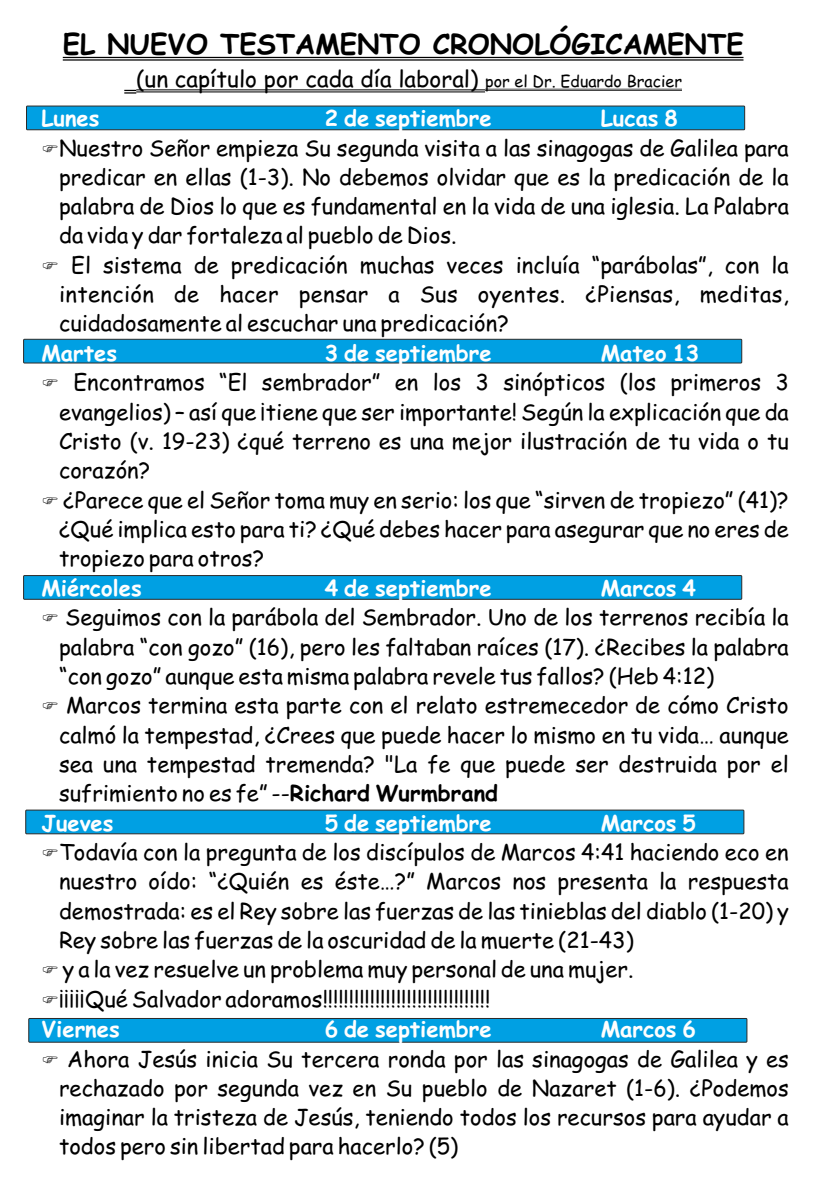
<style>
.page{position:relative;width:840px;height:1191px;background:#fff}
.page>*{position:absolute;margin:0;border:0;box-sizing:border-box;transform-origin:0 0}
.t1{font:700 27.6px "Comic Sans MS";color:#000}
.t2{font:22.6px "Comic Sans MS";color:#000}
.t3{font:22px/29.2px "Comic Sans MS";color:#000}
.t4{font:700 22px "Comic Sans MS";color:#fefefe}
.s1{font-size:16px}
.s2{font-weight:700}
</style>
<div class="page">
<div style="left:29px;top:1018px;width:717px;height:24px;background:#00a0e3;border:1px solid #2b2a29"></div>
<div style="left:25px;top:810px;width:718px;height:24px;background:#00a0e3;border:1px solid #2b2a29"></div>
<div style="left:26px;top:106px;width:718px;height:24px;background:#00a0e3;border:1px solid #2b2a29"></div>
<div style="left:23px;top:339px;width:718px;height:24px;background:#00a0e3;border:1px solid #2b2a29"></div>
<div style="left:23px;top:575px;width:718px;height:24px;background:#00a0e3;border:1px solid #2b2a29"></div>
<hr style="left:63px;top:57px;width:680px;height:1px;background:#000">
<hr style="left:63px;top:59px;width:680px;height:2px;background:#000">
<svg style="left:124px;top:90px;width:12px;height:4px"></svg>
<hr style="left:136px;top:89px;width:349px;height:1px;background:#000">
<hr style="left:136px;top:91px;width:349px;height:1px;background:#000">
<hr style="left:485px;top:89px;width:196px;height:1px;background:#000">
<hr style="left:485px;top:90px;width:196px;height:1px;background:#000">
<p class="t1" style="left:63px;top:32px;width:682px">EL NUEVO TESTAMENTO CRONOLÓGICAMENTE</p>
<p class="t2" style="left:136px;top:69px;width:547px">(un capítulo por cada día laboral) <span class="s1">por el Dr. Eduardo Bracier</span></p>
<p class="t4" style="left:41px;top:108px;width:60px">Lunes</p>
<p class="t4" style="left:325px;top:108px;width:168px">2 de septiembre</p>
<p class="t4" style="left:600px;top:108px;width:78px">Lucas 8</p>
<p class="t3" style="left:59px;top:135px;width:731px">Nuestro Señor empieza Su segunda visita a las sinagogas de Galilea para</p>
<p class="t3" style="left:59px;top:164px;width:730px">predicar en ellas (1-3). No debemos olvidar que es la predicación de la</p>
<p class="t3" style="left:59px;top:193px;width:731px">palabra de Dios lo que es fundamental en la vida de una iglesia. La Palabra</p>
<p class="t3" style="left:59px;top:222px;width:399px">da vida y dar fortaleza al pueblo de Dios.</p>
<p class="t3" style="left:71px;top:252px;width:718px">El sistema de predicación muchas veces incluía “parábolas”, con la</p>
<p class="t3" style="left:59px;top:281px;width:730px">intención de hacer pensar a Sus oyentes. ¿Piensas, meditas,</p>
<p class="t3" style="left:59px;top:310px;width:451px">cuidadosamente al escuchar una predicación?</p>
<p class="t4" style="left:41px;top:343px;width:77px">Martes</p>
<p class="t4" style="left:325px;top:343px;width:168px">3 de septiembre</p>
<p class="t4" style="left:600px;top:343px;width:100px">Mateo 13</p>
<p class="t3" style="left:59px;top:370px;width:731px;text-indent:14px">Encontramos “El sembrador” en los 3 sinópticos (los primeros 3 evangelios) – así que ¡tiene que ser importante! Según la explicación que da Cristo (v. 19-23) ¿qué terreno es una mejor ilustración de tu vida o tu corazón?<br>¿Parece que el Señor toma muy en serio: los que “sirven de tropiezo” (41)? ¿Qué implica esto para ti? ¿Qué debes hacer para asegurar que no eres de tropiezo para otros?</p>
<p class="t4" style="left:41px;top:578px;width:102px">Miércoles</p>
<p class="t4" style="left:325px;top:578px;width:168px">4 de septiembre</p>
<p class="t4" style="left:600px;top:578px;width:96px">Marcos 4</p>
<p class="t3" style="left:65px;top:605px;width:724px">Seguimos con la parábola del Sembrador. Uno de los terrenos recibía la</p>
<p class="t3" style="left:59px;top:634px;width:731px">palabra “con gozo” (16), pero les faltaban raíces (17). ¿Recibes la palabra</p>
<p class="t3" style="left:59px;top:663px;width:656px">“con gozo” aunque esta misma palabra revele tus fallos? (Heb 4:12)</p>
<p class="t3" style="left:66px;top:693px;width:723px">Marcos termina esta parte con el relato estremecedor de cómo Cristo</p>
<p class="t3" style="left:59px;top:722px;width:731px">calmó la tempestad, ¿Crees que puede hacer lo mismo en tu vida… aunque</p>
<p class="t3" style="left:59px;top:751px;width:730px">sea una tempestad tremenda? "La fe que puede ser destruida por el</p>
<p class="t3" style="left:59px;top:780px;width:440px">sufrimiento no es fe” --<span class="s2">Richard Wurmbrand</span></p>
<p class="t4" style="left:41px;top:813px;width:74px">Jueves</p>
<p class="t4" style="left:325px;top:813px;width:168px">5 de septiembre</p>
<p class="t4" style="left:600px;top:813px;width:96px">Marcos 5</p>
<p class="t3" style="left:59px;top:840px;width:731px">Todavía con la pregunta de los discípulos de Marcos 4:41 haciendo eco en nuestro oído: “¿Quién es éste…?” Marcos nos presenta la respuesta demostrada: es el Rey sobre las fuerzas de las tinieblas del diablo (1-20) y Rey sobre las fuerzas de la oscuridad de la muerte (21-43)<br>y a la vez resuelve un problema muy personal de una mujer.<br>¡¡¡¡¡Qué Salvador adoramos!!!!!!!!!!!!!!!!!!!!!!!!!!!!!!!!</p>
<p class="t4" style="left:41px;top:1019px;width:80px">Viernes</p>
<p class="t4" style="left:325px;top:1019px;width:168px">6 de septiembre</p>
<p class="t4" style="left:600px;top:1019px;width:96px">Marcos 6</p>
<p class="t3" style="left:59px;top:1046px;width:731px;text-align:justify;text-indent:8px">Ahora Jesús inicia Su tercera ronda por las sinagogas de Galilea y es rechazado por segunda vez en Su pueblo de Nazaret (1-6). ¿Podemos imaginar la tristeza de Jesús, teniendo todos los recursos para ayudar a todos pero sin libertad para hacerlo? (5)</p>
</div>
